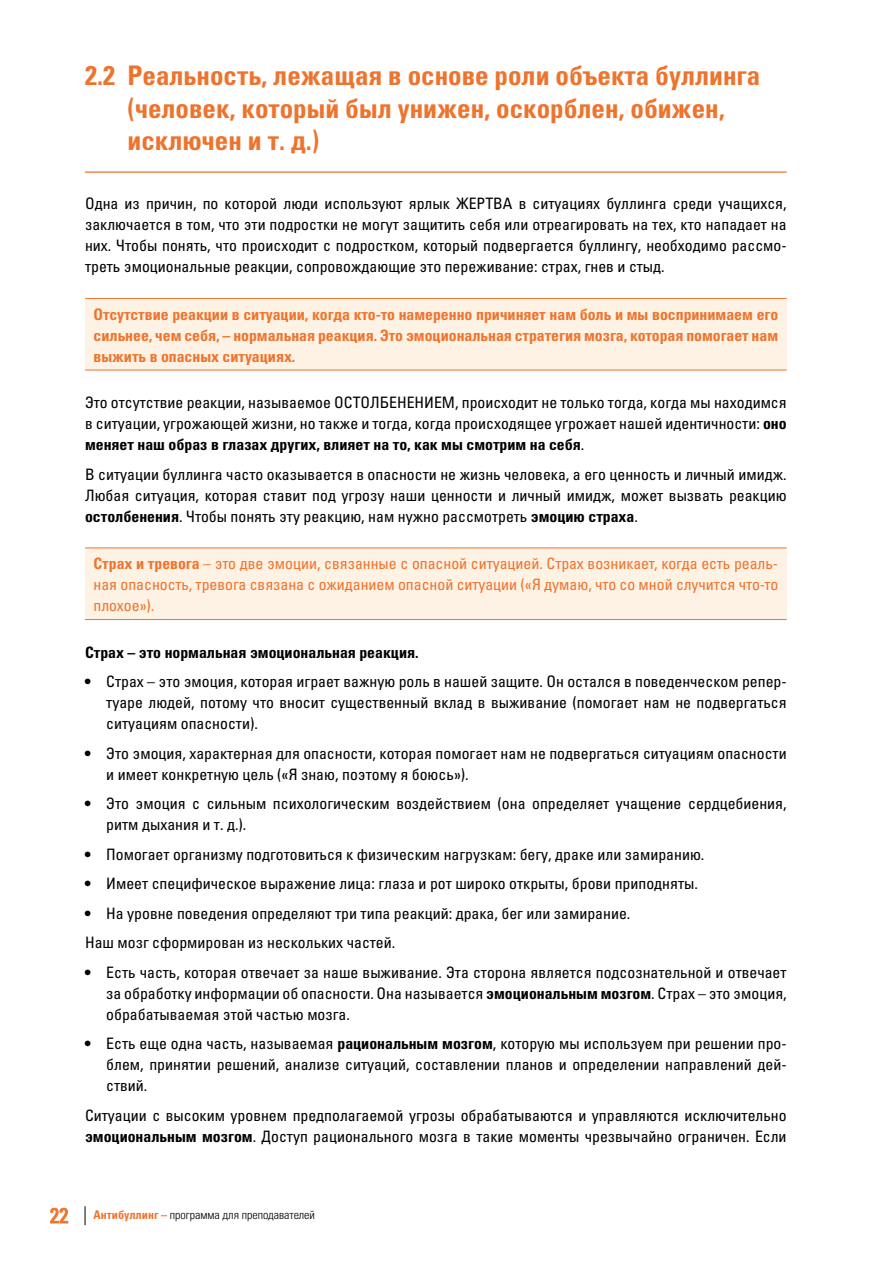
<style>
.page{position:relative;width:893px;height:1263px;background:#fff}
.page>*{position:absolute;margin:0;border:0;box-sizing:border-box;transform-origin:0 0}
.t1{font:27px/32.4px "Univers LTCYR 67 Bold Cond";color:#ee742e}
.t2{font:condensed 15.75px/21px "Univers LTCYR 57";color:#000;text-align:justify}
.t3{font:15.75px/21px "Univers LTCYR 67 Bold Cond";color:#ee742e;text-align:justify}
.t4{font:condensed 15.75px/21px "Univers LTCYR 57";color:#ee742e;text-align:justify}
.t5{font:15.75px "Univers LTCYR 67 Bold Cond";color:#000}
.t6{font:12px "Univers LTCYR 47 Light Cond";color:#000}
.s1{font-family:"Univers LTCYR 67 Bold Cond";font-stretch:normal}
.s2{font-family:"Univers LTCYR 57";font-stretch:condensed}
.s3{font-family:"Univers LTCYR 57";font-stretch:condensed;font-size:21px;color:#ee742e}
.s4{font-family:"Univers LTCYR 67 Bold Cond";color:#ee742e}
</style>
<div class="page">
<svg style="left:50px;top:1207px;width:19px;height:17px"></svg>
<svg style="left:85px;top:1206px;width:1px;height:19px"></svg>
<hr style="left:85px;top:171px;width:702px;height:2px;background:#ee742e">
<div style="left:85px;top:298px;width:702px;height:72px;background:#fef2e4"></div>
<hr style="left:85px;top:298px;width:702px;height:1px;background:#ee742e">
<hr style="left:85px;top:370px;width:702px;height:1px;background:#ee742e">
<div style="left:85px;top:548px;width:702px;height:71px;background:#fef2e4"></div>
<hr style="left:85px;top:547px;width:702px;height:1px;background:#ee742e">
<hr style="left:85px;top:619px;width:702px;height:1px;background:#ee742e">
<h1 class="t1" style="left:128px;top:59px;width:634px;text-indent:-43px">2.2 Реальность, лежащая в основе роли объекта буллинга (человек, который был унижен, оскорблен, обижен, исключен и т. д.)</h1>
<p class="t2" style="left:85px;top:193px;width:703px">Одна из причин, по которой люди используют ярлык ЖЕРТВА в ситуациях буллинга среди учащихся, заключается в том, что эти подростки не могут защитить себя или отреагировать на тех, кто нападает на них. Чтобы понять, что происходит с подростком, который подвергается буллингу, необходимо рассмо&shy;треть эмоциональные реакции, сопровождающие это переживание: страх, гнев и стыд.</p>
<p class="t3" style="left:94px;top:303px;width:686px">Отсутствие реакции в ситуации, когда кто-то намеренно причиняет нам боль и мы воспринимаем его сильнее, чем себя, – нормальная реакция. Это эмоциональная стратегия мозга, которая помогает нам выжить в опасных ситуациях.</p>
<p class="t2" style="left:85px;top:392px;width:703px">Это отсутствие реакции, называемое ОСТОЛБЕНЕНИЕМ, происходит не только тогда, когда мы находимся в ситуации, угрожающей жизни, но также и тогда, когда происходящее угрожает нашей идентичности: <span class="s1">оно</span></p>
<p class="t5" style="left:85px;top:435px;width:501px">меняет наш образ в глазах других, влияет на то, как мы смотрим на себя<span class="s2">.</span></p>
<p class="t2" style="left:85px;top:463px;width:703px">В ситуации буллинга часто оказывается в опасности не жизнь человека, а его ценность и личный имидж.<br>Любая ситуация, которая ставит под угрозу наши ценности и личный имидж, может вызвать реакцию <span class="s1">остолбенения</span>. Чтобы понять эту реакцию, нам нужно рассмотреть <span class="s1">эмоцию страха</span>.</p>
<p class="t4" style="left:94px;top:552px;width:686px"><span class="s1">Страх и тревога</span> – это две эмоции, связанные с опасной ситуацией. Страх возникает, когда есть реаль&shy;ная опасность, тревога связана с ожиданием опасной ситуации («Я думаю, что со мной случится что-то плохое»).</p>
<p class="t5" style="left:85px;top:643px;width:335px">Страх – это нормальная эмоциональная реакция.</p>
<p class="t2" style="left:106px;top:671px;width:682px;text-indent:-21px">• Страх – это эмоция, которая играет важную роль в нашей защите. Он остался в поведенческом репер&shy;туаре людей, потому что вносит существенный вклад в выживание (помогает нам не подвергаться ситуациям опасности).</p>
<p class="t2" style="left:106px;top:742px;width:682px;text-indent:-21px">• Это эмоция, характерная для опасности, которая помогает нам не подвергаться ситуациям опасности и имеет конкретную цель («Я знаю, поэтому я боюсь»).</p>
<p class="t2" style="left:106px;top:793px;width:682px;text-indent:-21px">• Это эмоция с сильным психологическим воздействием (она определяет учащение сердцебиения, ритм дыхания и т. д.).</p>
<p class="t2" style="left:85px;top:843px;width:621px">• Помогает организму подготовиться к физическим нагрузкам: бегу, драке или замиранию.</p>
<p class="t2" style="left:85px;top:873px;width:614px">• Имеет специфическое выражение лица: глаза и рот широко открыты, брови приподняты.</p>
<p class="t2" style="left:85px;top:898px;width:547px;line-height:29.5px">• На уровне поведения определяют три типа реакций: драка, бег или замирание.<br>Наш мозг сформирован из нескольких частей.</p>
<p class="t2" style="left:106px;top:961px;width:682px;text-indent:-21px">• Есть часть, которая отвечает за наше выживание. Эта сторона является подсознательной и отвечает за обработку информации об опасности. Она называется <span class="s1">эмоциональным мозгом</span>. Страх – это эмоция, обрабатываемая этой частью мозга.</p>
<p class="t2" style="left:106px;top:1033px;width:682px;text-indent:-21px">• Есть еще одна часть, называемая <span class="s1">рациональным мозгом</span>, которую мы используем при решении про&shy;блем, принятии решений, анализе ситуаций, составлении планов и определении направлений дей&shy;ствий.</p>
<p class="t2" style="left:85px;top:1104px;width:703px">Ситуации с высоким уровнем предполагаемой угрозы обрабатываются и управляются исключительно <span class="s1">эмоциональным мозгом</span>. Доступ рационального мозга в такие моменты чрезвычайно ограничен. Если</p>
<p class="t6" style="left:50px;top:1206px;width:267px"><span class="s3">22</span> <span class="s4">Антибуллинг –</span> программа для преподавателей</p>
</div>
